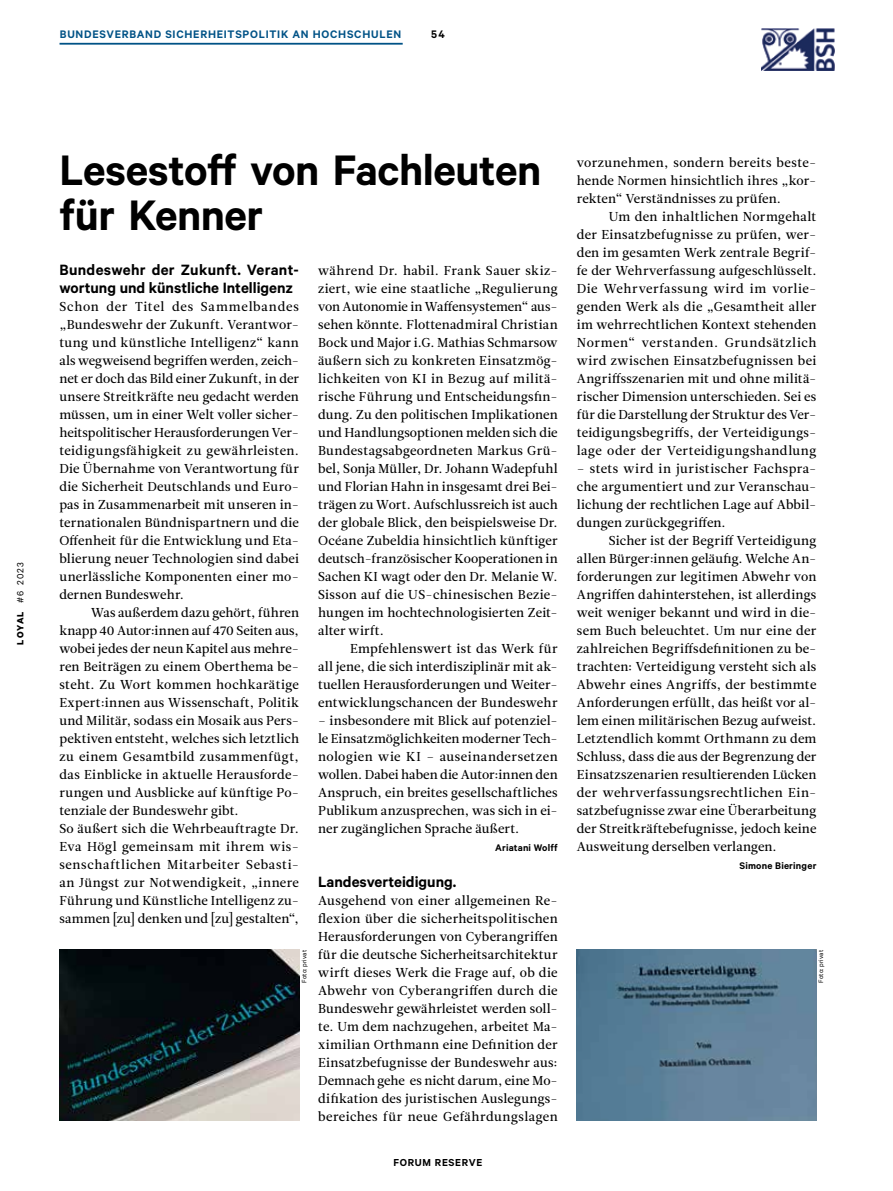
<style>
.page{position:relative;width:893px;height:1191px;background:#fff}
.page>*{position:absolute;margin:0;border:0;box-sizing:border-box;transform-origin:0 0}
.t1{font:600 48px/45px "Calibre";letter-spacing:-.01em;color:#000}
.t2{font:600 16.8px/18px "Calibre";color:#000}
.t3{font:12.9px/18px "Leitura News Roman 2";letter-spacing:.015em;color:#000;text-align:justify}
.t4{font:600 12.3px "Calibre";letter-spacing:.06em;color:#005286}
.t5{font:600 12.3px "Calibre";color:#000}
.t6{font:600 11.4px "Calibre";letter-spacing:.06em;color:#000}
.t7{font:600 10.8px "Calibre";letter-spacing:.02em;color:#000}
.t8{font:10.2px "Calibre";color:#000}
.t9{font:7.2px "Calibre";letter-spacing:.02em;color:#000}
.s1{font-weight:700}
</style>
<div class="page">
<img style="left:60px;top:950px;width:239px;height:171px">
<img style="left:577px;top:950px;width:239px;height:171px">
<img style="left:762px;top:28px;width:73px;height:43px">
<hr style="left:60px;top:43px;width:343px;height:2px;background:#005286">
<p class="t4" style="left:60px;top:27px;width:343px">BUNDESVERBAND SICHERHEITSPOLITIK AN HOCHSCHULEN</p>
<p class="t5" style="left:431px;top:27px;width:15px">54</p>
<p class="t8" style="left:15px;top:644px;width:84px;rotate:-90deg"><span class="s1">LOYAL</span> #6 2023</p>
<h1 class="t1" style="left:60px;top:146px;width:483px">Lesestoff von Fachleuten für Kenner</h1>
<p class="t3" style="left:577px;top:153px;width:241px">vorzunehmen, sondern bereits beste&shy;hende Normen hinsichtlich ihres „kor&shy;rekten“ Verständnisses zu prüfen.</p>
<p class="t3" style="left:577px;top:207px;width:241px;text-indent:32px">Um den inhaltlichen Normgehalt der Einsatzbefugnisse zu prüfen, wer&shy;den im gesamten Werk zentrale Begrif&shy;fe der Wehrverfassung aufgeschlüsselt.<br>Die Wehrverfassung wird im vorlie&shy;genden Werk als die „Gesamtheit aller im wehrrechtlichen Kontext stehenden Normen“ verstanden. Grundsätzlich wird zwischen Einsatzbefugnissen bei Angriffsszenarien mit und ohne militä&shy;rischer Dimension unterschieden. Sei es für die Darstellung der Struktur des Ver&shy;teidigungsbegriffs, der Verteidigungs&shy;lage oder der Verteidigungshandlung</p>
<p class="t3" style="left:577px;top:459px;width:241px">– stets wird in juristischer Fachspra&shy;che argumentiert und zur Veranschau&shy;lichung der rechtlichen Lage auf Abbil&shy;dungen zurückgegriffen.</p>
<p class="t3" style="left:577px;top:531px;width:241px;text-indent:32px">Sicher ist der Begriff Verteidigung allen Bürger:innen geläufig. Welche An&shy;forderungen zur legitimen Abwehr von Angriffen dahinterstehen, ist allerdings weit weniger bekannt und wird in die&shy;sem Buch beleuchtet. Um nur eine der zahlreichen Begriffsdefinitionen zu be&shy;trachten: Verteidigung versteht sich als Abwehr eines Angriffs, der bestimmte Anforderungen erfüllt, das heißt vor al&shy;lem einen militärischen Bezug aufweist.<br>Letztendlich kommt Orthmann zu dem Schluss, dass die aus der Begrenzung der Einsatzszenarien resultierenden Lücken der wehrverfassungsrechtlichen Ein&shy;satzbefugnisse zwar eine Überarbeitung der Streitkräftebefugnisse, jedoch keine Ausweitung derselben verlangen.</p>
<p class="t7" style="left:739px;top:859px;width:78px">Simone Bieringer</p>
<h2 class="t2" style="left:59px;top:260px;width:241px">Bundeswehr der Zukunft. Verant&shy;wortung und künstliche Intelligenz</h2>
<p class="t3" style="left:59px;top:297px;width:241px">Schon der Titel des Sammelbandes „Bundeswehr der Zukunft. Verantwor&shy;tung und künstliche Intelligenz“ kann als wegweisend begriffen werden, zeich&shy;net er doch das Bild einer Zukunft, in der unsere Streitkräfte neu gedacht werden müssen, um in einer Welt voller sicher&shy;heitspolitischer Herausforderungen Ver&shy;teidigungsfähigkeit zu gewährleisten.<br>Die Übernahme von Verantwortung für die Sicherheit Deutschlands und Euro&shy;pas in Zusammenarbeit mit unseren in&shy;ternationalen Bündnispartnern und die Offenheit für die Entwicklung und Eta&shy;blierung neuer Technologien sind dabei unerlässliche Komponenten einer mo&shy;dernen Bundeswehr.</p>
<p class="t3" style="left:59px;top:603px;width:241px;text-align:left;text-indent:32px">Was außerdem dazu gehört, führen knapp 40 Autor:innen auf 470 Seiten aus, wobei jedes der neun Kapitel aus mehre&shy;ren Beiträgen zu einem Oberthema be&shy;steht. Zu Wort kommen hochkarätige Expert:innen aus Wissenschaft, Politik und Militär, sodass ein Mosaik aus Pers&shy;pektiven entsteht, welches sich letztlich zu einem Gesamtbild zusammenfügt, das Einblicke in aktuelle Herausforde&shy;rungen und Ausblicke auf künftige Po&shy;tenziale der Bundeswehr gibt.<br>So äußert sich die Wehrbeauftragte Dr.<br>Eva Högl gemeinsam mit ihrem wis&shy;senschaftlichen Mitarbeiter Sebasti&shy;an Jüngst zur Notwendigkeit, „innere Führung und Künstliche Intelligenz zu&shy;sammen [zu] denken und [zu] gestalten“,</p>
<p class="t3" style="left:318px;top:261px;width:241px">während Dr. habil. Frank Sauer skiz&shy;ziert, wie eine staatliche „Regulierung von Autonomie in Waffensystemen“ aus&shy;sehen könnte. Flottenadmiral Christian Bock und Major i.G. Mathias Schmarsow äußern sich zu konkreten Einsatzmög&shy;lichkeiten von KI in Bezug auf militä&shy;rische Führung und Entscheidungsfin&shy;dung. Zu den politischen Implikationen und Handlungsoptionen melden sich die Bundestagsabgeordneten Markus Grü&shy;bel, Sonja Müller, Dr. Johann Wadepfuhl und Florian Hahn in insgesamt drei Bei&shy;trägen zu Wort. Aufschlussreich ist auch der globale Blick, den beispielsweise Dr.<br>Océane Zubeldia hinsichtlich künftiger deutsch-französischer Kooperationen in Sachen KI wagt oder den Dr. Melanie W.<br>Sisson auf die US-chinesischen Bezie&shy;hungen im hochtechnologisierten Zeit&shy;alter wirft.</p>
<p class="t3" style="left:318px;top:639px;width:241px;text-indent:32px">Empfehlenswert ist das Werk für all jene, die sich interdisziplinär mit ak&shy;tuellen Herausforderungen und Weiter&shy;entwicklungschancen der Bundeswehr</p>
<p class="t3" style="left:318px;top:711px;width:241px">– insbesondere mit Blick auf potenziel&shy;le Einsatzmöglichkeiten moderner Tech&shy;nologien wie KI – auseinandersetzen wollen. Dabei haben die Autor:innen den Anspruch, ein breites gesellschaftliches Publikum anzusprechen, was sich in ei&shy;ner zugänglichen Sprache äußert.</p>
<p class="t7" style="left:495px;top:841px;width:64px">Ariatani Wolff</p>
<h2 class="t2" style="left:318px;top:872px;width:140px">Landesverteidigung.</h2>
<p class="t3" style="left:318px;top:891px;width:241px">Ausgehend von einer allgemeinen Re&shy;flexion über die sicherheitspolitischen Herausforderungen von Cyberangriffen für die deutsche Sicherheitsarchitektur wirft dieses Werk die Frage auf, ob die Abwehr von Cyberangriffen durch die Bundeswehr gewährleistet werden soll&shy;te. Um dem nachzugehen, arbeitet Ma&shy;ximilian Orthmann eine Definition der Einsatzbefugnisse der Bundeswehr aus:<br>Demnach gehe es nicht darum, eine Mo&shy;difikation des juristischen Auslegungs&shy;bereiches für neue Gefährdungslagen</p>
<p class="t9" style="left:300px;top:983px;width:35px;rotate:-90deg">Foto: privat</p>
<p class="t9" style="left:817px;top:983px;width:35px;rotate:-90deg">Foto: privat</p>
<p class="t6" style="left:394px;top:1155px;width:90px">FORUM RESERVE</p>
</div>
